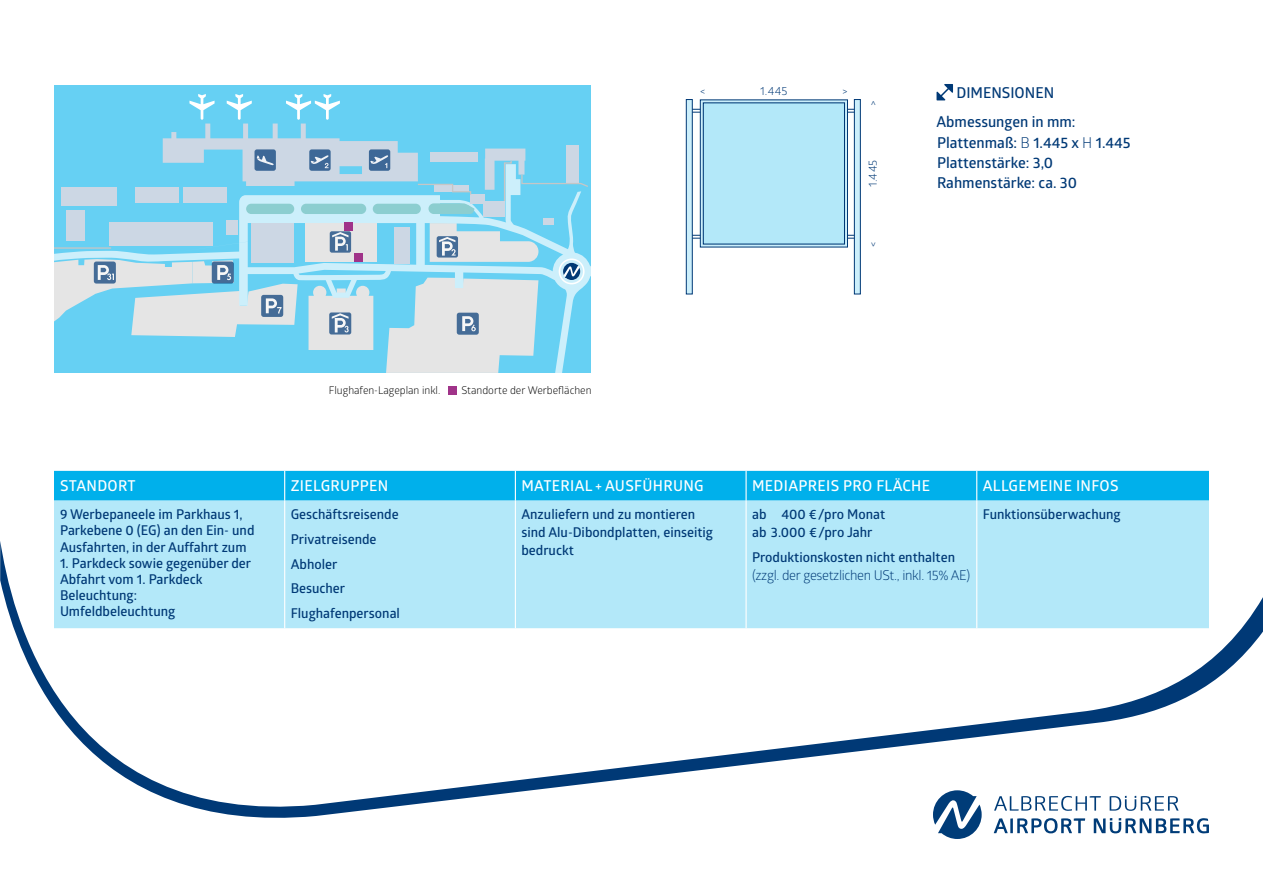
<style>
.page{position:relative;width:1263px;height:893px;background:#fff}
.page>*{position:absolute;margin:0;border:0;box-sizing:border-box;transform-origin:0 0}
.t1{font:600 15px/20.2px "Glober";color:#003976;text-align:center}
.t2{font:600 15px "Glober";letter-spacing:.02em;color:#fff}
.t3{font:600 13.5px/16.2px "Glober";color:#003976}
.t4{font:13.5px "Glober";letter-spacing:-.025em;color:#003976}
.t5{font:11.7px "Glober";letter-spacing:.025em;color:#003976}
.t6{font:10.65px "Glober";color:#000}
.s1{font-weight:400}
</style>
<div class="page">
<svg style="left:0;top:541px;width:1263px;height:293px"></svg>
<svg style="left:1110px;top:796px;width:68px;height:15px"></svg>
<svg style="left:994px;top:796px;width:107px;height:15px"></svg>
<svg style="left:1094px;top:818px;width:115px;height:15px"></svg>
<svg style="left:994px;top:818px;width:91px;height:15px"></svg>
<svg style="left:933px;top:790px;width:49px;height:49px"></svg>
<svg style="left:936px;top:84px;width:17px;height:16px"></svg>
<div style="left:54px;top:471px;width:1155px;height:30px;background:#00b0eb"></div>
<div style="left:54px;top:501px;width:1155px;height:127px;background:#b3e8f9"></div>
<hr style="left:284px;top:471px;width:1px;height:30px;background:#fff">
<hr style="left:515px;top:471px;width:1px;height:30px;background:#fff">
<hr style="left:745px;top:471px;width:2px;height:30px;background:#fff">
<hr style="left:976px;top:471px;width:1px;height:30px;background:#fff">
<hr style="left:284px;top:501px;width:1px;height:127px;background:#fff">
<hr style="left:515px;top:501px;width:1px;height:127px;background:#fff">
<hr style="left:745px;top:501px;width:2px;height:127px;background:#fff">
<hr style="left:976px;top:501px;width:1px;height:127px;background:#fff">
<div style="left:54px;top:85px;width:536px;height:288px;background:#66d0f3"></div>
<svg style="left:54px;top:94px;width:535px;height:279px"></svg>
<div style="left:448px;top:386px;width:9px;height:9px;background:#a03389"></div>
<div style="left:344px;top:223px;width:8px;height:8px;background:#a03389"></div>
<div style="left:354px;top:253px;width:8px;height:9px;background:#a03389"></div>
<div style="left:690px;top:109px;width:168px;height:4px;border:1px solid #003976"></div>
<div style="left:690px;top:235px;width:168px;height:4px;border:1px solid #003976"></div>
<div style="left:854px;top:99px;width:7px;height:195px;background:#cceffb;border:1px solid #003976"></div>
<div style="left:686px;top:99px;width:7px;height:195px;background:#cceffb;border:1px solid #003976"></div>
<svg style="left:700px;top:99px;width:148px;height:148px;background:#8bb4cf"></svg>
<div style="left:703px;top:102px;width:142px;height:143px;background:#b3e8f9;border:1px solid #003976"></div>
<p class="t6" style="left:329px;top:383px;width:113px">Flughafen-Lageplan inkl.</p>
<p class="t6" style="left:461px;top:383px;width:132px">Standorte der Werbeflächen</p>
<p class="t5" style="left:700px;top:82px;width:7px">&lt;</p>
<p class="t5" style="left:760px;top:82px;width:29px">1.445</p>
<p class="t5" style="left:842px;top:82px;width:7px">&gt;</p>
<p class="t5" style="left:864px;top:106px;width:7px;rotate:-90deg">&gt;</p>
<p class="t5" style="left:864px;top:187px;width:29px;rotate:-90deg">1.445</p>
<p class="t5" style="left:864px;top:247px;width:7px;rotate:-90deg">&lt;</p>
<p class="t1" style="left:936px;top:78px;width:141px;line-height:29.2px">DIMENSIONEN<br>Abmessungen in mm:</p>
<p class="t1" style="left:937px;top:132px;width:195px;text-align:left">Plattenmaß: <span class="s1">B</span> 1.445 x <span class="s1">H</span> 1.445<br>Plattenstärke: 3,0<br>Rahmenstärke: ca. 30</p>
<p class="t2" style="left:60px;top:476px;width:77px">STANDORT</p>
<p class="t2" style="left:291px;top:476px;width:99px">ZIELGRUPPEN</p>
<p class="t2" style="left:521px;top:476px;width:184px">MATERIAL + AUSFÜHRUNG</p>
<p class="t2" style="left:752px;top:476px;width:180px">MEDIAPREIS PRO FLÄCHE</p>
<p class="t2" style="left:983px;top:476px;width:137px">ALLGEMEINE INFOS</p>
<p class="t3" style="left:60px;top:506px;width:196px">9 Werbepaneele im Parkhaus 1,<br>Parkebene 0 (EG) an den Ein- und<br>Ausfahrten, in der Auffahrt zum</p>
<p class="t3" style="left:60px;top:555px;width:193px">1. Parkdeck sowie gegenüber der<br>Abfahrt vom 1. Parkdeck<br>Beleuchtung:<br>Umfeldbeleuchtung</p>
<p class="t3" style="left:291px;top:502px;width:111px;line-height:24.8px">Geschäftsreisende<br>Privatreisende<br>Abholer<br>Besucher<br>Flughafenpersonal</p>
<p class="t3" style="left:521px;top:505px;width:193px;line-height:18px">Anzuliefern und zu montieren sind Alu-Dibondplatten, einseitig bedruckt</p>
<p class="t3" style="left:752px;top:505px;width:135px;line-height:18px">ab 400 €/pro Monat ab 3.000 €/pro Jahr</p>
<p class="t3" style="left:983px;top:506px;width:139px">Funktionsüberwachung</p>
<p class="t3" style="left:752px;top:549px;width:204px">Produktionskosten nicht enthalten</p>
<p class="t4" style="left:752px;top:566px;width:220px">(zzgl. der gesetzlichen USt., inkl. 15% AE)</p>
</div>
